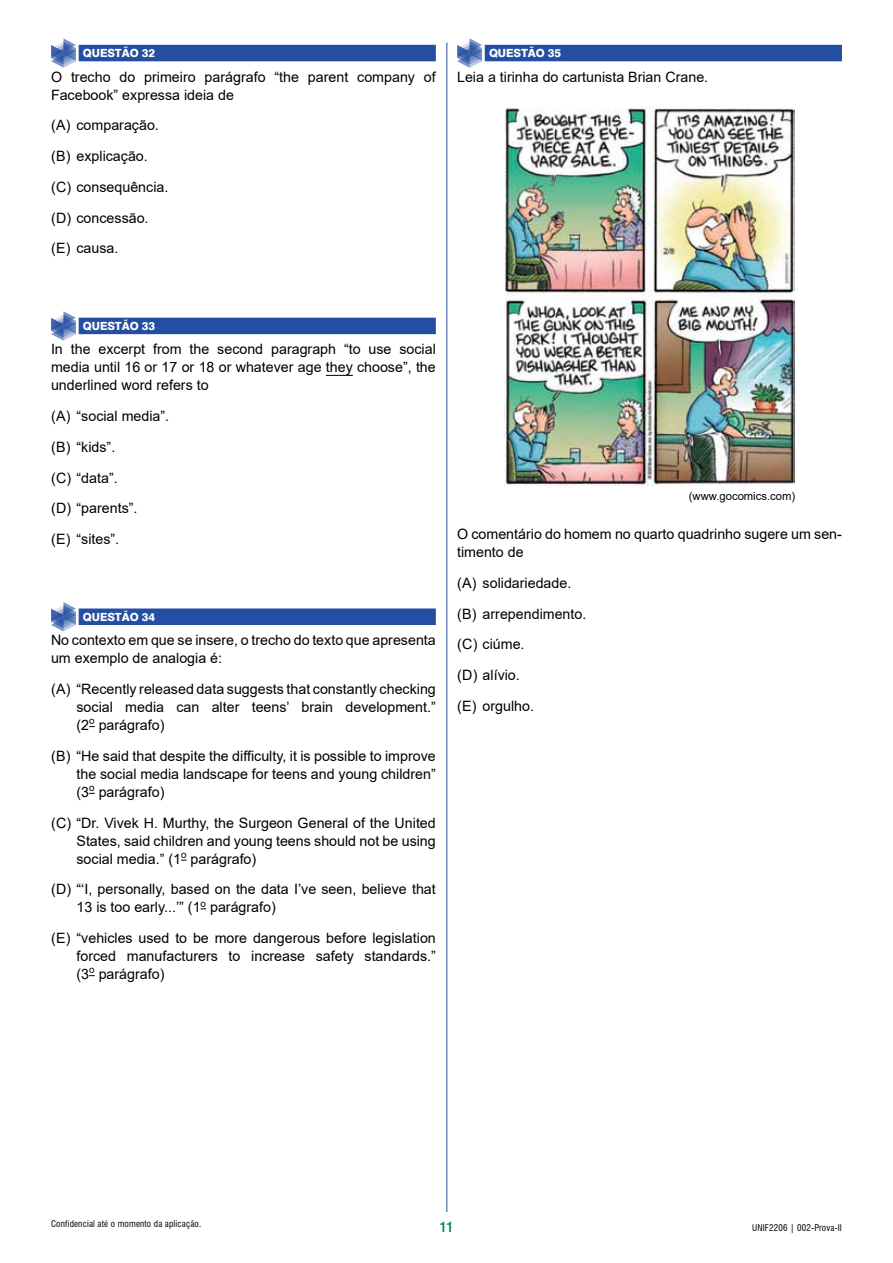
<style>
.page{position:relative;width:893px;height:1263px;background:#fff}
.page>*{position:absolute;margin:0;border:0;box-sizing:border-box;transform-origin:0 0}
.t1{font:14.25px/18px "Arial";color:#000}
.t2{font:700 condensed 13.5px "Swiss 721 BT";color:#009247}
.t3{font:800 11.25px "Swiss 721 BT";letter-spacing:-.01em;color:#fff}
.t4{font:11.25px "Arial";color:#000}
.t5{font:condensed 9px "Swiss 721 BT";letter-spacing:.02em;color:#000}
</style>
<div class="page">
<hr style="left:446px;top:43px;width:1px;height:1169px;background:#244ea2">
<div style="left:485px;top:45px;width:357px;height:16px;background:#244ea2"></div>
<img style="left:505px;top:108px;width:289px;height:377px">
<svg style="left:457px;top:38px;width:25px;height:30px"></svg>
<div style="left:79px;top:45px;width:357px;height:16px;background:#244ea2"></div>
<div style="left:79px;top:318px;width:357px;height:16px;background:#244ea2"></div>
<svg style="left:326px;top:375px;width:27px;height:1px"></svg>
<div style="left:79px;top:608px;width:357px;height:17px;background:#244ea2"></div>
<svg style="left:51px;top:38px;width:25px;height:30px"></svg>
<svg style="left:51px;top:311px;width:25px;height:30px"></svg>
<svg style="left:51px;top:602px;width:25px;height:29px"></svg>
<p class="t3" style="left:83px;top:47px;width:74px">QUESTÃO 32</p>
<p class="t1" style="left:51px;top:67px;width:386px">O trecho do primeiro parágrafo “the parent company of<br>Facebook” expressa ideia de</p>
<p class="t1" style="left:51px;top:110px;width:119px;line-height:30.8px">(A) comparação. (B) explicação. (C) consequência. (D) concessão. (E) causa.</p>
<p class="t3" style="left:489px;top:47px;width:74px">QUESTÃO 35</p>
<p class="t1" style="left:457px;top:67px;width:253px">Leia a tirinha do cartunista Brian Crane.</p>
<p class="t3" style="left:83px;top:319px;width:74px">QUESTÃO 33</p>
<p class="t1" style="left:51px;top:340px;width:386px;text-align:justify">In the excerpt from the second paragraph “to use social media until 16 or 17 or 18 or whatever age they choose”, the underlined word refers to</p>
<p class="t1" style="left:51px;top:401px;width:120px;line-height:30.8px">(A) “social media”. (B) “kids”.<br>(C) “data”.<br>(D) “parents”.<br>(E) “sites”.</p>
<p class="t3" style="left:83px;top:610px;width:74px">QUESTÃO 34</p>
<p class="t1" style="left:51px;top:631px;width:386px">No contexto em que se insere, o trecho do texto que apresenta um exemplo de analogia é:</p>
<p class="t1" style="left:77px;top:680px;width:361px;text-align:justify;text-indent:-26px">(A) “Recently released data suggests that constantly checking social media can alter teens’ brain development.” (2<sup>o</sup> parágrafo)</p>
<p class="t1" style="left:77px;top:747px;width:361px;text-align:justify;text-indent:-26px">(B) “He said that despite the difficulty, it is possible to improve the social media landscape for teens and young children” (3<sup>o</sup> parágrafo)</p>
<p class="t1" style="left:77px;top:813px;width:361px;text-align:justify;text-indent:-26px">(C) “Dr. Vivek H. Murthy, the Surgeon General of the United States, said children and young teens should not be using social media.” (1<sup>o</sup> parágrafo)</p>
<p class="t1" style="left:77px;top:880px;width:361px;text-indent:-26px">(D) “‘I, personally, based on the data I’ve seen, believe that<br>13 is too early...’” (1<sup>o</sup> parágrafo)</p>
<p class="t1" style="left:77px;top:929px;width:361px;text-align:justify;text-indent:-26px">(E) “vehicles used to be more dangerous before legislation forced manufacturers to increase safety standards.” (3<sup>o</sup> parágrafo)</p>
<p class="t4" style="left:689px;top:488px;width:108px">(www.gocomics.com)</p>
<p class="t1" style="left:457px;top:525px;width:386px">O comentário do homem no quarto quadrinho sugere um sen&shy;timento de</p>
<p class="t1" style="left:457px;top:567px;width:131px;line-height:30.8px">(A) solidariedade. (B) arrependimento. (C) ciúme.<br>(D) alívio.<br>(E) orgulho.</p>
<p class="t5" style="left:51px;top:1218px;width:152px">Confidencial até o momento da aplicação.</p>
<p class="t2" style="left:440px;top:1219px;width:15px">11</p>
<p class="t5" style="left:752px;top:1222px;width:89px">unif2206 | 002-Prova-II</p>
</div>
